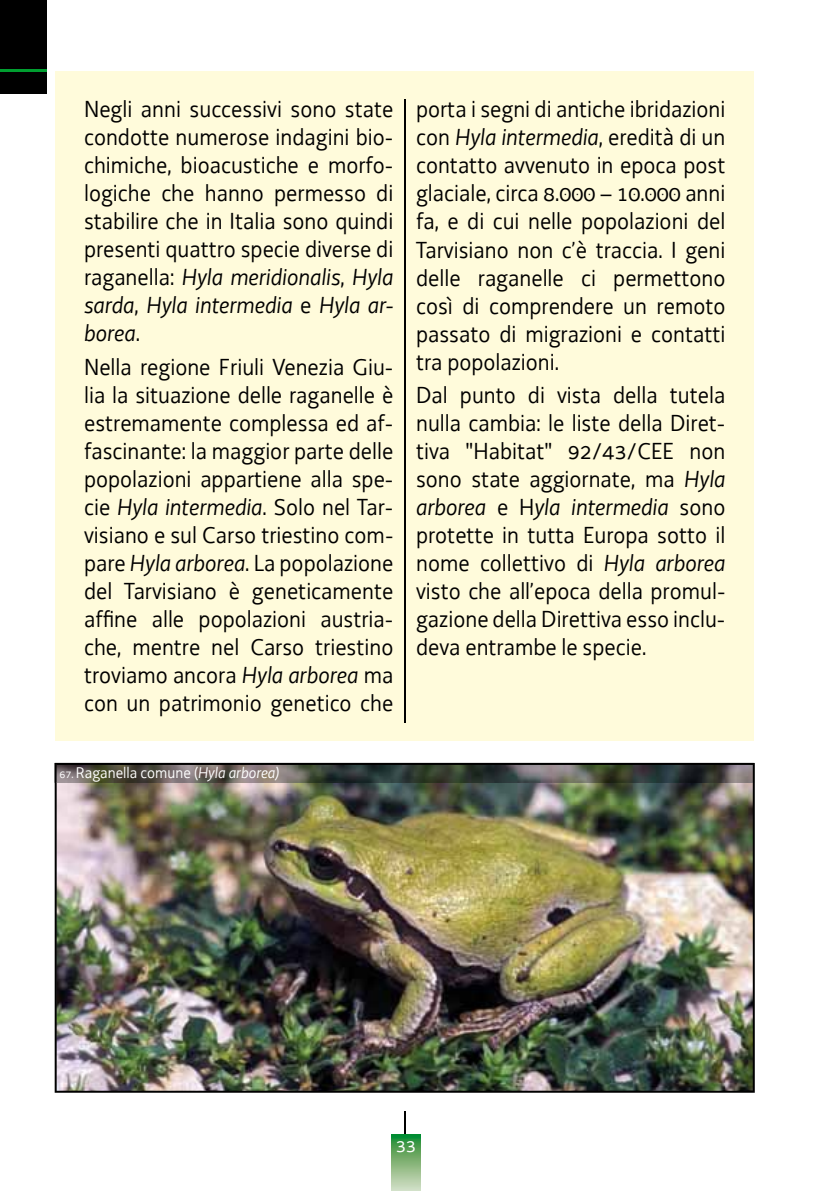
<style>
.page{position:relative;width:840px;height:1191px;background:#fff}
.page>*{position:absolute;margin:0;border:0;box-sizing:border-box;transform-origin:0 0}
.t1{font:24px/28px "Decima WE";color:#000;text-align:justify}
.t2{font:20px "Decima WE";color:#fff}
.t3{font:16px "Decima WE";color:#fff}
.s1{font-style:italic}
.s2{font-size:12px}
</style>
<div class="page">
<svg style="left:391px;top:1134px;width:29px;height:57px;background:#7bb378"></svg>
<div style="left:56px;top:71px;width:697px;height:669px;background:#fffbdb"></div>
<div style="left:0;top:0;width:47px;height:94px;background:#000"></div>
<hr style="left:0;top:70px;width:47px;height:2px;background:#009e30">
<img style="left:55px;top:763px;width:699px;height:329px">
<svg style="left:55px;top:763px;width:698px;height:19px"></svg>
<img style="left:56px;top:764px;width:697px;height:18px">
<hr style="left:404px;top:99px;width:1px;height:623px;background:#000">
<svg style="left:404px;top:1111px;width:1px;height:23px"></svg>
<p class="t1" style="left:84px;top:96px;width:310px">Negli anni successivi sono state condotte numerose indagini bio&shy;chimiche, bioacustiche e morfo&shy;logiche che hanno permesso di stabilire che in Italia sono quindi presenti quattro specie diverse di raganella: <span class="s1">Hyla meridionalis</span>, <span class="s1">Hyla sarda</span>, <span class="s1">Hyla intermedia</span> e <span class="s1">Hyla ar&shy;borea</span>.</p>
<p class="t1" style="left:84px;top:353px;width:311px">Nella regione Friuli Venezia Giu&shy;lia la situazione delle raganelle è estremamente complessa ed af&shy;fascinante: la maggior parte delle popolazioni appartiene alla spe&shy;cie <span class="s1">Hyla intermedia</span>. Solo nel Tar&shy;visiano e sul Carso triestino com&shy;pare <span class="s1">Hyla arborea</span>. La popolazione del Tarvisiano è geneticamente affine alle popolazioni austria&shy;che, mentre nel Carso triestino troviamo ancora <span class="s1">Hyla arborea</span> ma con un patrimonio genetico che</p>
<p class="t3" style="left:59px;top:763px;width:221px"><span class="s2">67.</span> Raganella comune (<span class="s1">Hyla arborea)</span></p>
<p class="t1" style="left:416px;top:96px;width:311px">porta i segni di antiche ibridazioni con <span class="s1">Hyla intermedia</span>, eredità di un contatto avvenuto in epoca post glaciale, circa 8.000 – 10.000 anni fa, e di cui nelle popolazioni del Tarvisiano non c’è traccia. I geni delle raganelle ci permettono così di comprendere un remoto passato di migrazioni e contatti tra popolazioni.</p>
<p class="t1" style="left:416px;top:381px;width:310px">Dal punto di vista della tutela nulla cambia: le liste della Diret&shy;tiva "Habitat" 92/43/CEE non sono state aggiornate, ma <span class="s1">Hyla arborea</span> e H<span class="s1">yla intermedia</span> sono protette in tutta Europa sotto il nome collettivo di <span class="s1">Hyla arborea </span>visto che all’epoca della promul&shy;gazione della Direttiva esso inclu&shy;deva entrambe le specie.</p>
<p class="t2" style="left:395px;top:1134px;width:21px">33</p>
</div>
